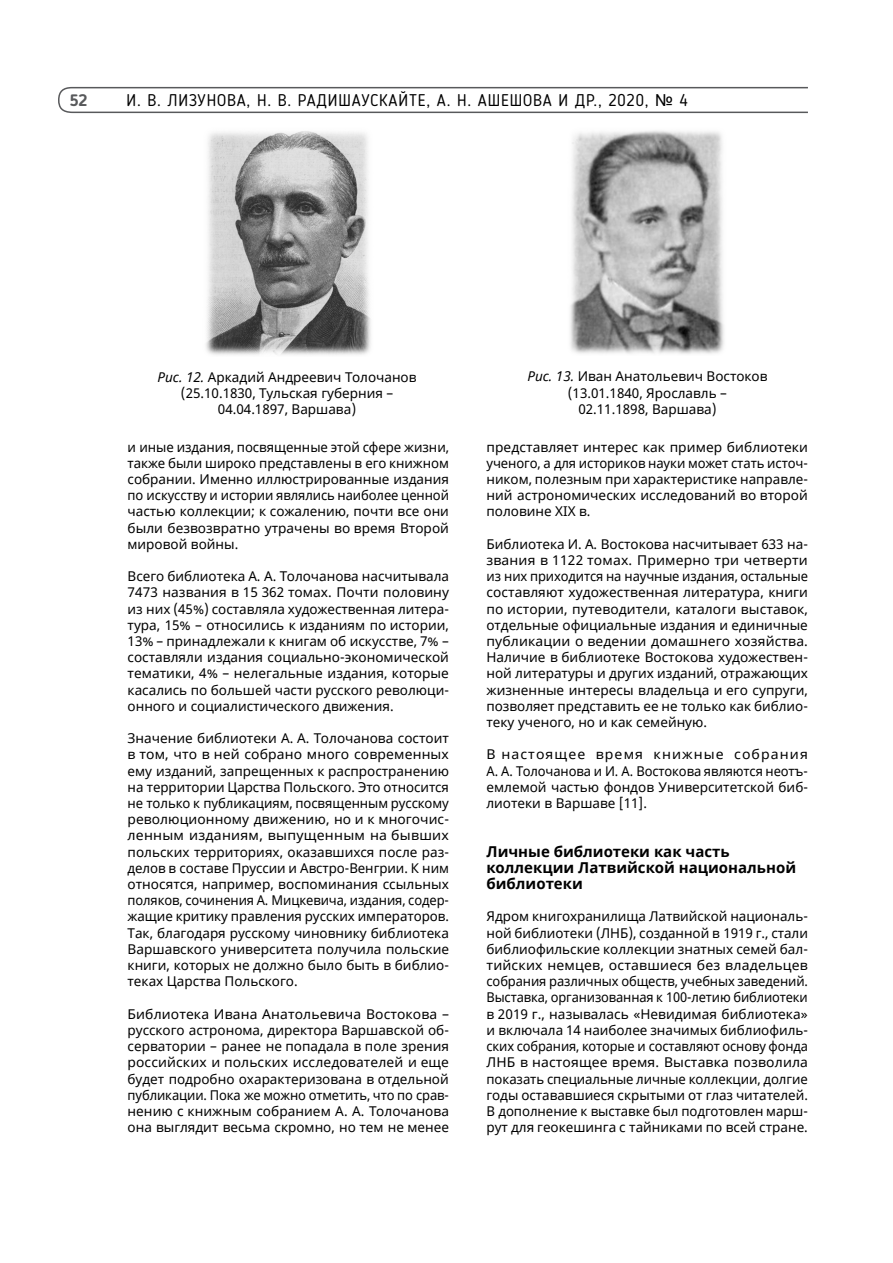
<style>
.page{position:relative;width:893px;height:1263px;background:#fff}
.page>*{position:absolute;margin:0;border:0;box-sizing:border-box;transform-origin:0 0}
.t1{font:16.5px "Blogger Sans";letter-spacing:.05em;color:#000}
.t2{font:700 16.5px "Blogger Sans";color:#58595b}
.t3{font:700 15px/16.2px "Noto Sans";color:#000}
.t4{font:13.5px/16.2px "Noto Sans";color:#000;text-align:justify}
.t5{font:13.5px/16.2px "Noto Sans";color:#000;text-align:justify;scale:1.04 1}
.s1{font-family:"Arial"}
.s2{font-style:italic}
</style>
<div class="page">
<svg style="left:58px;top:86px;width:750px;height:28px"></svg>
<img style="left:206px;top:131px;width:165px;height:224px">
<img style="left:570px;top:130px;width:154px;height:224px">
<p class="t2" style="left:70px;top:90px;width:19px">52</p>
<p class="t1" style="left:126px;top:90px;width:563px">И. В. ЛИЗУНОВА, Н. В. РАДИШАУСКАЙТЕ, А. Н. АШЕШОВА И ДР., 2020, <span class="s1">№</span> 4</p>
<p class="t4" style="left:157px;top:369px;width:261px;text-align:center"><span class="s2">Рис. 12.</span> Аркадий Андреевич Толочанов (25.10.1830, Тульская губерния –<br>04.04.1897, Варшава)</p>
<p class="t4" style="left:527px;top:369px;width:242px;text-align:center"><span class="s2">Рис. 13.</span> Иван Анатольевич Востоков (13.01.1840, Ярославль –<br>02.11.1898, Варшава)</p>
<p class="t4" style="left:128px;top:439px;width:323px">и иные издания, посвященные этой сфере жизни, также были широко представлены в его книжном собрании. Именно иллюстрированные издания по искусству и истории являлись наиболее ценной частью коллекции; к сожалению, почти все они были безвозвратно утрачены во время Второй мировой войны.</p>
<p class="t4" style="left:128px;top:569px;width:323px">Всего библиотека А. А. Толочанова насчитывала 7473 названия в 15 362 томах. Почти половину из них (45%) составляла художественная литера&shy;тура, 15% – относились к изданиям по истории, 13% – принадлежали к книгам об искусстве, 7% – составляли издания социально-экономической тематики, 4% – нелегальные издания, которые касались по большей части русского революци&shy;онного и социалистического движения.</p>
<p class="t4" style="left:128px;top:731px;width:323px">Значение библиотеки А. А. Толочанова состоит в том, что в ней собрано много современных ему изданий, запрещенных к распространению на территории Царства Польского. Это относится не только к публикациям, посвященным русскому революционному движению, но и к многочис&shy;ленным изданиям, выпущенным на бывших польских территориях, оказавшихся после раз&shy;делов в составе Пруссии и Австро-Венгрии. К ним относятся, например, воспоминания ссыльных поляков, сочинения А. Мицкевича, издания, содер&shy;жащие критику правления русских императоров.<br>Так, благодаря русскому чиновнику библиотека Варшавского университета получила польские книги, которых не должно было быть в библио&shy;теках Царства Польского.</p>
<p class="t4" style="left:128px;top:1006px;width:323px">Библиотека Ивана Анатольевича Востокова – русского астронома, директора Варшавской об&shy;серватории – ранее не попадала в поле зрения российских и польских исследователей и еще будет подробно охарактеризована в отдельной публикации. Пока же можно отметить, что по срав&shy;нению с книжным собранием А. А. Толочанова она выглядит весьма скромно, но тем не менее</p>
<p class="t4" style="left:486px;top:439px;width:323px">представляет интерес как пример библиотеки ученого, а для историков науки может стать источ&shy;ником, полезным при характеристике направле&shy;ний астрономических исследований во второй половине XIX в.</p>
<p class="t4" style="left:486px;top:536px;width:323px">Библиотека И. А. Востокова насчитывает 633 на&shy;звания в 1122 томах. Примерно три четверти из них приходится на научные издания, остальные составляют художественная литература, книги по истории, путеводители, каталоги выставок, отдельные официальные издания и единичные публикации о ведении домашнего хозяйства.<br>Наличие в библиотеке Востокова художествен&shy;ной литературы и других изданий, отражающих жизненные интересы владельца и его супруги, позволяет представить ее не только как библио&shy;теку ученого, но и как семейную.</p>
<p class="t5" style="left:486px;top:747px;width:311px">В настоящее время книжные собрания А. А. Толочанова и И. А. Востокова являются неотъ&shy;емлемой частью фондов Университетской биб&shy;лиотеки в Варшаве [11].</p>
<p class="t3" style="left:486px;top:843px;width:311px">Личные библиотеки как часть коллекции Латвийской национальной библиотеки</p>
<p class="t4" style="left:486px;top:909px;width:323px">Ядром книгохранилища Латвийской националь&shy;ной библиотеки (ЛНБ), созданной в 1919 г., стали библиофильские коллекции знатных семей бал&shy;тийских немцев, оставшиеся без владельцев собрания различных обществ, учебных заведений.<br>Выставка, организованная к 100-летию библиотеки в 2019 г., называлась «Невидимая библиотека» и включала 14 наиболее значимых библиофиль&shy;ских собрания, которые и составляют основу фонда ЛНБ в настоящее время. Выставка позволила показать специальные личные коллекции, долгие годы остававшиеся скрытыми от глаз читателей.<br>В дополнение к выставке был подготовлен марш&shy;рут для геокешинга с тайниками по всей стране.</p>
</div>
